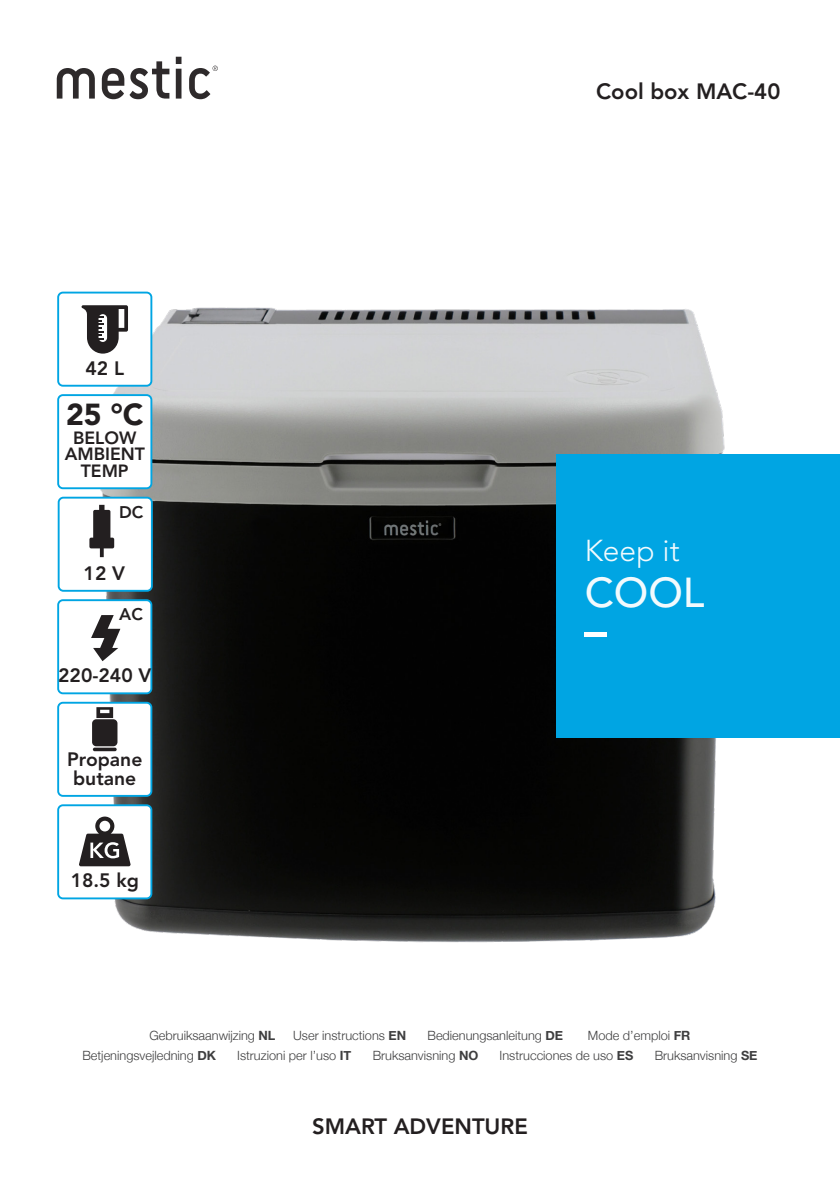
<style>
.page{position:relative;width:840px;height:1191px;background:#fff}
.page>*{position:absolute;margin:0;border:0;box-sizing:border-box;transform-origin:0 0}
.t1{font:500 41.6px "Avenir LT Std";color:#fff}
.t2{font:900 30.2px "Avenir LT Std";color:#231f20}
.t3{font:300 30px "Avenir LT Std";color:#fff}
.t4{font:800 22px "Avenir LT Std";color:#231f20}
.t5{font:800 19.2px "Avenir LT Std";color:#231f20}
.t6{font:800 17.6px "Avenir LT Std";color:#231f20}
.t7{font:800 16.8px "Avenir LT Std";color:#231f20}
.t8{font:300 12.8px "Helvetica Neue";color:#3e3e3f}
.s1{font-weight:700}
</style>
<div class="page">
<img style="left:57px;top:291px;width:769px;height:652px">
<svg style="left:102px;top:61px;width:67px;height:38px"></svg>
<svg style="left:57px;top:68px;width:38px;height:31px"></svg>
<svg style="left:176px;top:57px;width:5px;height:42px"></svg>
<svg style="left:189px;top:66px;width:29px;height:33px"></svg>
<div style="left:556px;top:454px;width:283px;height:283px;background:#00a5e3"></div>
<hr style="left:584px;top:632px;width:23px;height:4px;background:#fff">
<div style="left:58px;top:292px;width:93px;height:94px;background:#fff;border-radius:5px"></div>
<div style="left:57px;top:292px;width:95px;height:95px;border:2px solid #00a5e3;border-radius:5px"></div>
<svg style="left:81px;top:305px;width:47px;height:48px"></svg>
<div style="left:58px;top:395px;width:93px;height:93px;background:#fff;border-radius:5px"></div>
<div style="left:57px;top:394px;width:95px;height:95px;border:2px solid #00a5e3;border-radius:5px"></div>
<div style="left:59px;top:497px;width:93px;height:94px;background:#fff;border-radius:5px"></div>
<div style="left:58px;top:497px;width:95px;height:95px;border:2px solid #00a5e3;border-radius:5px"></div>
<svg style="left:89px;top:505px;width:25px;height:52px"></svg>
<div style="left:58px;top:600px;width:93px;height:93px;background:#fff;border-radius:5px"></div>
<div style="left:57px;top:599px;width:95px;height:95px;border:2px solid #00a5e3;border-radius:5px"></div>
<svg style="left:91px;top:615px;width:29px;height:46px"></svg>
<div style="left:58px;top:805px;width:93px;height:93px;background:#fff;border-radius:5px"></div>
<div style="left:57px;top:804px;width:95px;height:95px;border:2px solid #00a5e3;border-radius:5px"></div>
<svg style="left:79px;top:816px;width:52px;height:50px"></svg>
<div style="left:58px;top:702px;width:93px;height:94px;background:#fff;border-radius:5px"></div>
<div style="left:57px;top:702px;width:95px;height:95px;border:2px solid #00a5e3;border-radius:5px"></div>
<svg style="left:93px;top:747px;width:24px;height:4px"></svg>
<div style="left:92px;top:719px;width:25px;height:27px;background:#231f20;border-radius:4px"></div>
<svg style="left:96px;top:707px;width:17px;height:11px"></svg>
<p class="t5" style="left:85px;top:357px;width:40px">42 L</p>
<p class="t2" style="left:66px;top:396px;width:79px">25 °C</p>
<p class="t6" style="left:73px;top:427px;width:65px">BELOW</p>
<p class="t6" style="left:65px;top:444px;width:82px">AMBIENT</p>
<p class="t6" style="left:81px;top:461px;width:49px">TEMP</p>
<p class="t7" style="left:119px;top:502px;width:26px">DC</p>
<p class="t5" style="left:84px;top:562px;width:43px">12 V</p>
<p class="t7" style="left:119px;top:604px;width:25px">AC</p>
<p class="t5" style="left:58px;top:664px;width:95px">220-240 V</p>
<p class="t5" style="left:67px;top:748px;width:77px">Propane</p>
<p class="t5" style="left:73px;top:767px;width:65px">butane</p>
<p class="t5" style="left:71px;top:869px;width:70px">18.5 kg</p>
<p class="t4" style="left:595px;top:79px;width:186px">Cool box MAC-40</p>
<h3 class="t3" style="left:584px;top:533px;width:97px">Keep it</h3>
<h1 class="t1" style="left:584px;top:568px;width:121px">COOL</h1>
<p class="t8" style="left:149px;top:1024px;width:127px">Gebruiksaanwijzing <span class="s1">NL</span></p>
<p class="t8" style="left:293px;top:1024px;width:114px">User instructions <span class="s1">EN</span></p>
<p class="t8" style="left:427px;top:1024px;width:137px">Bedienungsanleitung <span class="s1">DE</span></p>
<p class="t8" style="left:587px;top:1024px;width:104px">Mode d’emploi <span class="s1">FR</span></p>
<p class="t8" style="left:82px;top:1044px;width:135px">Betjeningsvejledning <span class="s1">DK</span></p>
<p class="t8" style="left:237px;top:1044px;width:116px">Istruzioni per l’uso <span class="s1">IT</span></p>
<p class="t8" style="left:372px;top:1044px;width:107px">Bruksanvisning <span class="s1">NO</span></p>
<p class="t8" style="left:499px;top:1044px;width:135px">Instrucciones de uso <span class="s1">ES</span></p>
<p class="t8" style="left:654px;top:1044px;width:104px">Bruksanvisning <span class="s1">SE</span></p>
<p class="t4" style="left:312px;top:1113px;width:217px">SMART ADVENTURE</p>
</div>
